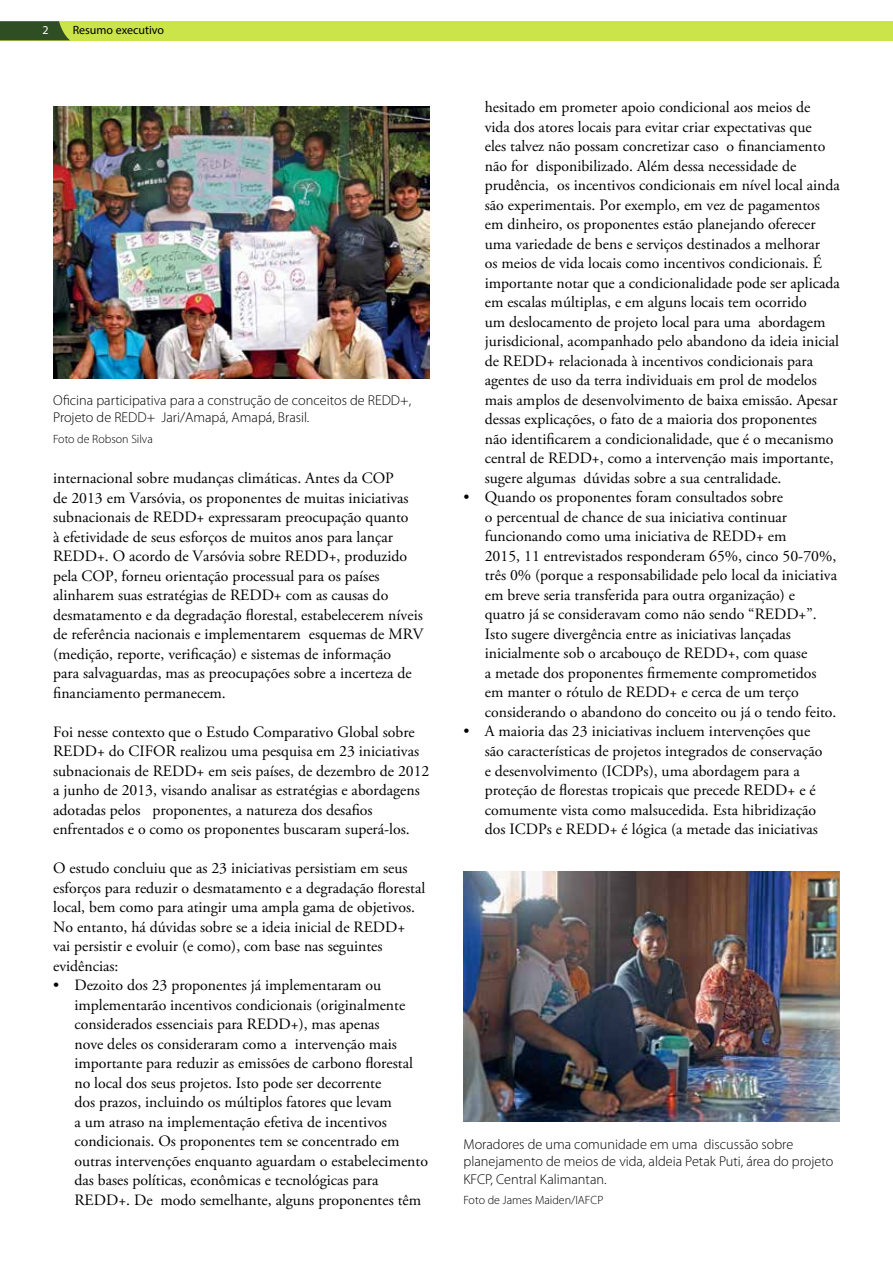
<style>
.page{position:relative;width:893px;height:1263px;background:#fff}
.page>*{position:absolute;margin:0;border:0;box-sizing:border-box;transform-origin:0 0}
.t1{font:15.75px/19.5px "Adobe Garamond Pro";color:#000}
.t2{font:300 14.25px/17.1px "Myriad Pro";color:#000}
.t3{font:300 12px "Myriad Pro";color:#000}
.t4{font:12px "Myriad Pro";color:#000}
.t5{font:12px "Myriad Pro";color:#fff}
</style>
<div class="page">
<div style="left:0;top:21px;width:893px;height:19px;background:#cae44a"></div>
<svg style="left:0;top:21px;width:70px;height:19px"></svg>
<img style="left:53px;top:106px;width:376px;height:273px">
<img style="left:463px;top:872px;width:377px;height:250px">
<p class="t5" style="left:43px;top:23px;width:8px">2</p>
<p class="t4" style="left:73px;top:23px;width:93px">Resumo executivo</p>
<p class="t2" style="left:53px;top:391px;width:359px">Oficina participativa para a construção de conceitos de REDD+,<br>Projeto de REDD+ Jari/Amapá, Amapá, Brasil.</p>
<p class="t3" style="left:53px;top:431px;width:101px">Foto de Robson Silva</p>
<p class="t1" style="left:53px;top:469px;width:372px">internacional sobre mudanças climáticas. Antes da COP<br>de 2013 em Varsóvia, os proponentes de muitas iniciativas subnacionais de REDD+ expressaram preocupação quanto<br>à efetividade de seus esforços de muitos anos para lançar REDD+. O acordo de Varsóvia sobre REDD+, produzido pela COP, forneu orientação processual para os países alinharem suas estratégias de REDD+ com as causas do desmatamento e da degradação florestal, estabelecerem níveis de referência nacionais e implementarem esquemas de MRV (medição, reporte, verificação) e sistemas de informação<br>para salvaguardas, mas as preocupações sobre a incerteza de financiamento permanecem.</p>
<p class="t1" style="left:53px;top:722px;width:378px">Foi nesse contexto que o Estudo Comparativo Global sobre REDD+ do CIFOR realizou uma pesquisa em 23 iniciativas subnacionais de REDD+ em seis países, de dezembro de 2012 a junho de 2013, visando analisar as estratégias e abordagens adotadas pelos proponentes, a natureza dos desafios enfrentados e o como os proponentes buscaram superá-los.</p>
<p class="t1" style="left:53px;top:859px;width:374px">O estudo concluiu que as 23 iniciativas persistiam em seus esforços para reduzir o desmatamento e a degradação florestal local, bem como para atingir uma ampla gama de objetivos.<br>No entanto, há dúvidas sobre se a ideia inicial de REDD+ vai persistir e evoluir (e como), com base nas seguintes evidências:</p>
<p class="t1" style="left:74px;top:976px;width:355px;text-indent:-21px">• Dezoito dos 23 proponentes já implementaram ou implementarão incentivos condicionais (originalmente considerados essenciais para REDD+), mas apenas<br>nove deles os consideraram como a intervenção mais importante para reduzir as emissões de carbono florestal no local dos seus projetos. Isto pode ser decorrente<br>dos prazos, incluindo os múltiplos fatores que levam<br>a um atraso na implementação efetiva de incentivos condicionais. Os proponentes tem se concentrado em outras intervenções enquanto aguardam o estabelecimento das bases políticas, econômicas e tecnológicas para REDD+. De modo semelhante, alguns proponentes têm</p>
<p class="t1" style="left:485px;top:98px;width:357px">hesitado em prometer apoio condicional aos meios de<br>vida dos atores locais para evitar criar expectativas que<br>eles talvez não possam concretizar caso o financiamento não for disponibilizado. Além dessa necessidade de prudência, os incentivos condicionais em nível local ainda são experimentais. Por exemplo, em vez de pagamentos em dinheiro, os proponentes estão planejando oferecer uma variedade de bens e serviços destinados a melhorar<br>os meios de vida locais como incentivos condicionais. É importante notar que a condicionalidade pode ser aplicada em escalas múltiplas, e em alguns locais tem ocorrido<br>um deslocamento de projeto local para uma abordagem jurisdicional, acompanhado pelo abandono da ideia inicial de REDD+ relacionada à incentivos condicionais para agentes de uso da terra individuais em prol de modelos mais amplos de desenvolvimento de baixa emissão. Apesar dessas explicações, o fato de a maioria dos proponentes não identificarem a condicionalidade, que é o mecanismo central de REDD+, como a intervenção mais importante, sugere algumas dúvidas sobre a sua centralidade.</p>
<p class="t1" style="left:485px;top:488px;width:354px;text-indent:-21px">• Quando os proponentes foram consultados sobre<br>o percentual de chance de sua iniciativa continuar funcionando como uma iniciativa de REDD+ em<br>2015, 11 entrevistados responderam 65%, cinco 50-70%, três 0% (porque a responsabilidade pelo local da iniciativa em breve seria transferida para outra organização) e quatro já se consideravam como não sendo “REDD+”.<br>Isto sugere divergência entre as iniciativas lançadas inicialmente sob o arcabouço de REDD+, com quase<br>a metade dos proponentes firmemente comprometidos em manter o rótulo de REDD+ e cerca de um terço considerando o abandono do conceito ou já o tendo feito.</p>
<p class="t1" style="left:485px;top:722px;width:339px;text-indent:-21px">• A maioria das 23 iniciativas incluem intervenções que são características de projetos integrados de conservação e desenvolvimento (ICDPs), uma abordagem para a proteção de florestas tropicais que precede REDD+ e é comumente vista como malsucedida. Esta hibridização dos ICDPs e REDD+ é lógica (a metade das iniciativas</p>
<p class="t2" style="left:463px;top:1136px;width:371px">Moradores de uma comunidade em uma discussão sobre planejamento de meios de vida, aldeia Petak Puti, área do projeto<br>KFCP, Central Kalimantan.</p>
<p class="t3" style="left:463px;top:1193px;width:141px">Foto de James Maiden/IAFCP</p>
</div>
